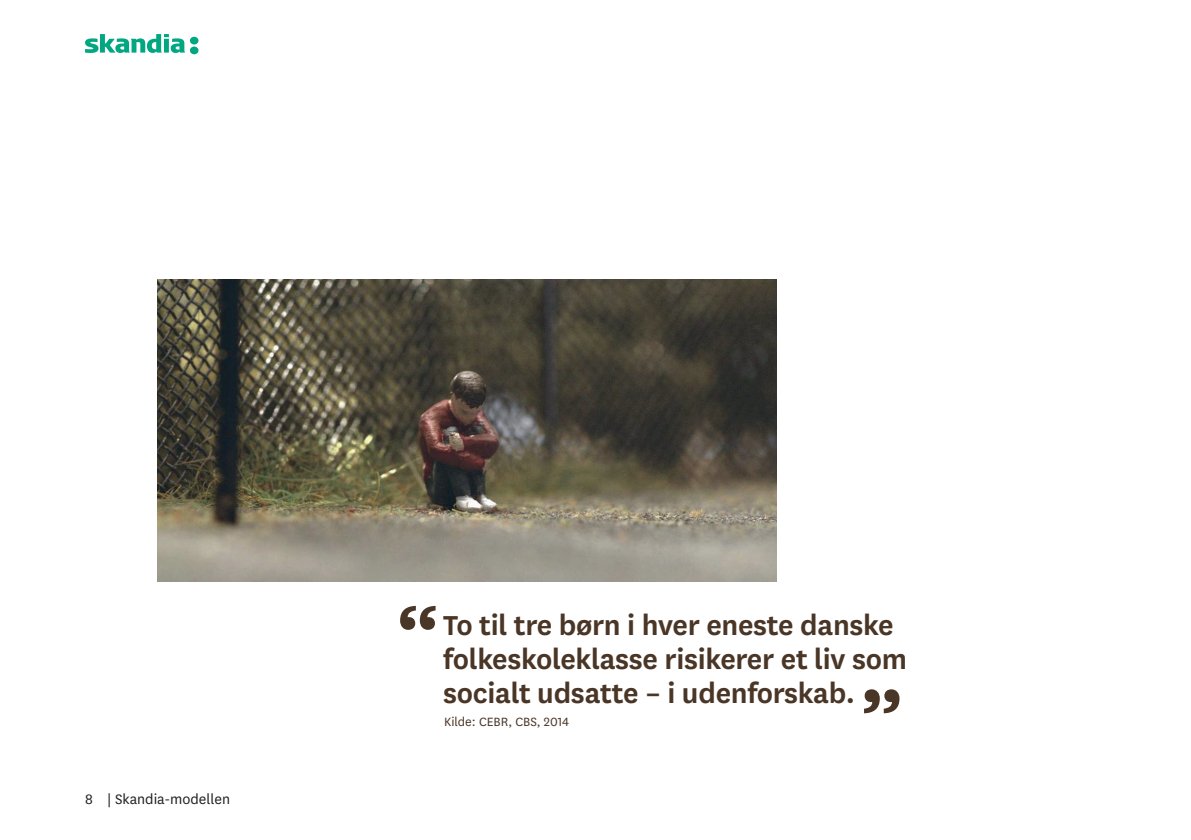
<style>
.page{position:relative;width:1191px;height:840px;background:#fff}
.page>*{position:absolute;margin:0;border:0;box-sizing:border-box;transform-origin:0 0}
.Rubrik{font:600 32px/34px "Skandia Sans";letter-spacing:-.01em;color:#4a3626}
.t1{font:16px "Skandia Sans";color:#231f20}
.Brødtekst{font:14px "Skandia Sans";color:#4a3626}
</style>
<div class="page">
<svg style="left:85px;top:34px;width:113px;height:20px"></svg>
<img style="left:157px;top:279px;width:620px;height:302px">
<svg style="left:400px;top:605px;width:35px;height:24px"></svg>
<svg style="left:864px;top:689px;width:35px;height:23px"></svg>
<p class="t1" style="left:85px;top:788px;width:146px">8 | Skandia-modellen</p>
<p class="Rubrik" style="left:443px;top:606px;width:465px">To til tre børn i hver eneste danske folkeskoleklasse risikerer et liv som socialt udsatte – i udenforskab.</p>
<p class="Brødtekst" style="left:444px;top:712px;width:127px">Kilde: CEBR, CBS, 2014</p>
</div>
